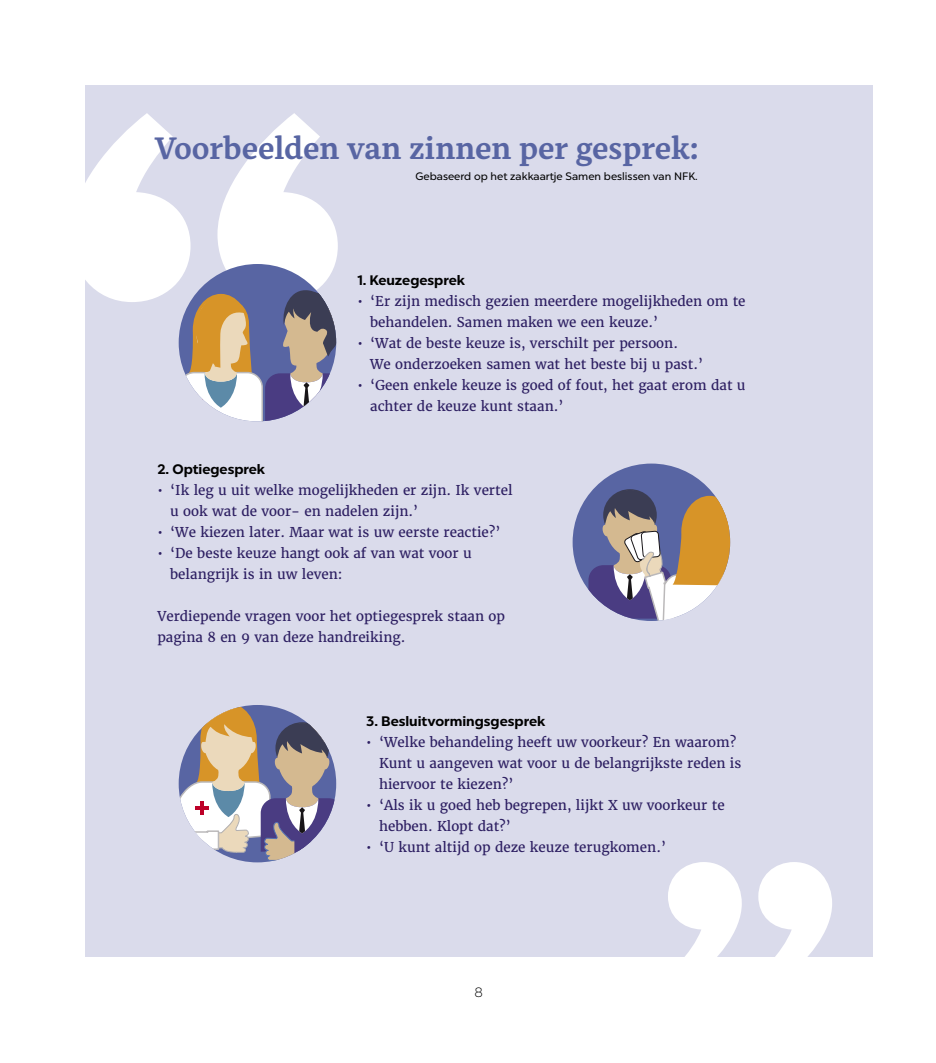
<style>
.page{position:relative;width:936px;height:1063px;background:#fff}
.page>*{position:absolute;margin:0;border:0;box-sizing:border-box;transform-origin:0 0}
.t1{font:700 30.75px "Alkes";letter-spacing:-.005em;color:#5865a3}
.t2{font:700 13.8px "Chronica Pro";color:#000}
.t3{font:13.5px/21px "Merriweather";color:#2d1f62}
.t4{font:300 13.5px "Chronica Pro";color:#000}
.t5{font:10.8px "Chronica Pro";color:#000}
</style>
<div class="page">
<div style="left:85px;top:85px;width:787px;height:872px;background:#dadbeb"></div>
<svg style="left:85px;top:113px;width:253px;height:189px;fill:#fff"></svg>
<svg style="left:668px;top:862px;width:164px;height:95px"></svg>
<div style="left:179px;top:264px;width:157px;height:157px;background:#5865a3;border-radius:50%"></div>
<svg style="left:179px;top:288px;width:157px;height:133px"></svg>
<div style="left:572px;top:464px;width:158px;height:157px;background:#5865a3;border-radius:50%"></div>
<svg style="left:588px;top:490px;width:142px;height:131px"></svg>
<svg style="left:179px;top:705px;width:157px;height:156px"></svg>
<hr style="left:200px;top:801px;width:4px;height:13px;background:#bd0028">
<hr style="left:195px;top:806px;width:14px;height:3px;background:#bd0028">
<h1 class="t1" style="left:154px;top:128px;width:546px">Voorbeelden van zinnen per gesprek:</h1>
<p class="t5" style="left:415px;top:170px;width:282px">Gebaseerd op het zakkaartje Samen beslissen van NFK.</p>
<p class="t2" style="left:357px;top:272px;width:109px">1. Keuzegesprek</p>
<p class="t3" style="left:370px;top:291px;width:377px;text-indent:-13px">• ‘Er zijn medisch gezien meerdere mogelijkheden om te behandelen. Samen maken we een keuze.’</p>
<p class="t3" style="left:370px;top:333px;width:334px;text-indent:-13px">• ‘Wat de beste keuze is, verschilt per persoon.<br>We onderzoeken samen wat het beste bij u past.’</p>
<p class="t3" style="left:370px;top:375px;width:377px;text-indent:-13px">• ‘Geen enkele keuze is goed of fout, het gaat erom dat u achter de keuze kunt staan.’</p>
<p class="t2" style="left:157px;top:461px;width:109px">2. Optiegesprek</p>
<p class="t3" style="left:170px;top:480px;width:344px;text-indent:-13px">• ‘Ik leg u uit welke mogelijkheden er zijn. Ik vertel u ook wat de voor- en nadelen zijn.’</p>
<p class="t3" style="left:157px;top:522px;width:344px">• ‘We kiezen later. Maar wat is uw eerste reactie?’</p>
<p class="t3" style="left:170px;top:543px;width:303px;text-indent:-13px">• ‘De beste keuze hangt ook af van wat voor u belangrijk is in uw leven:</p>
<p class="t3" style="left:157px;top:606px;width:349px">Verdiepende vragen voor het optiegesprek staan op pagina 8 en 9 van deze handreiking.</p>
<p class="t2" style="left:366px;top:713px;width:180px">3. Besluitvormingsgesprek</p>
<p class="t3" style="left:379px;top:732px;width:364px;text-indent:-13px">• ‘Welke behandeling heeft uw voorkeur? En waarom?<br>Kunt u aangeven wat voor u de belangrijkste reden is hiervoor te kiezen?’</p>
<p class="t3" style="left:379px;top:795px;width:347px;text-indent:-13px">• ‘Als ik u goed heb begrepen, lijkt X uw voorkeur te hebben. Klopt dat?’</p>
<p class="t3" style="left:366px;top:837px;width:301px">• ‘U kunt altijd op deze keuze terugkomen.’</p>
<p class="t4" style="left:474px;top:984px;width:10px">8</p>
</div>
